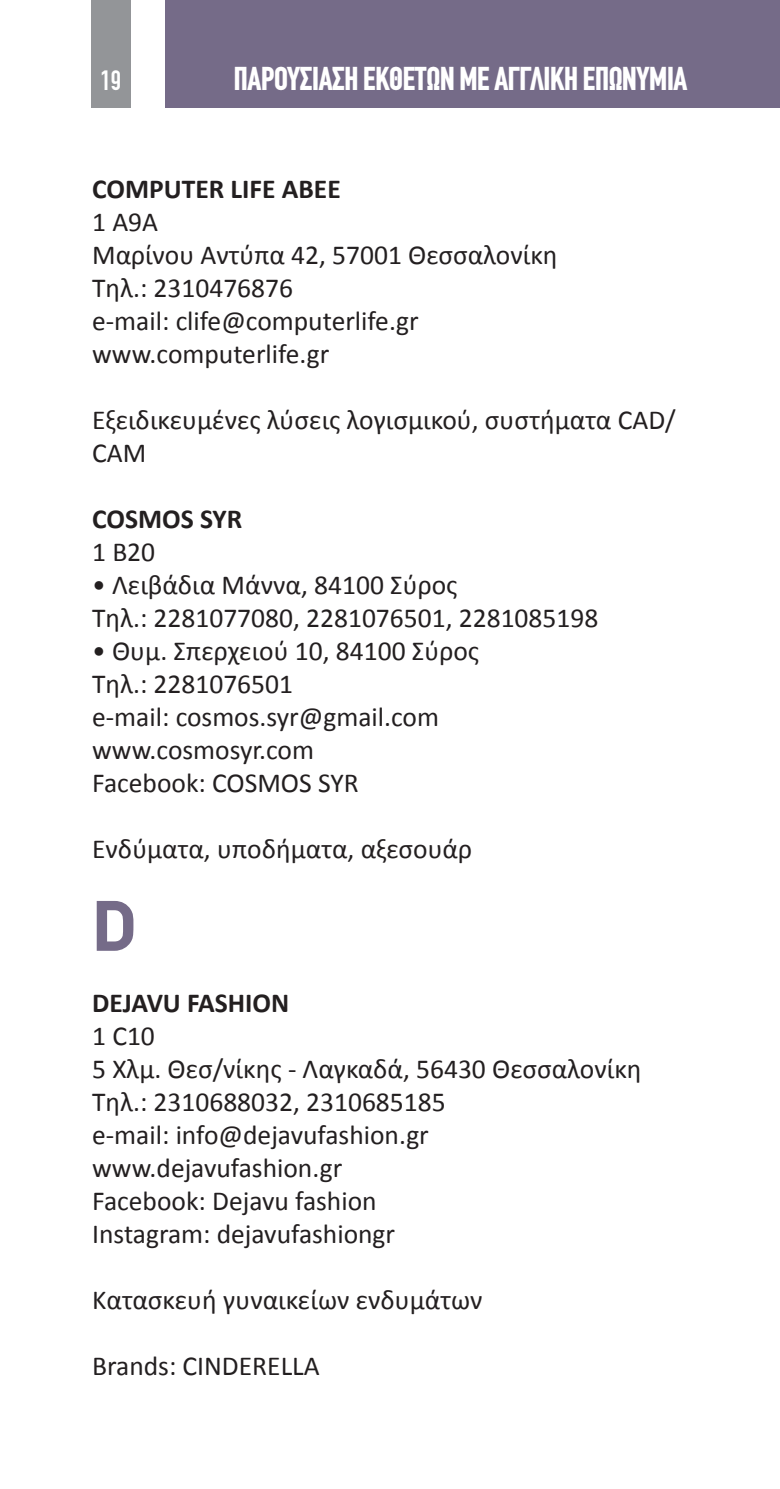
<style>
.page{position:relative;width:780px;height:1489px;background:#fff}
.page>*{position:absolute;margin:0;border:0;box-sizing:border-box;transform-origin:0 0}
.PROTOGRAMMA{font:700 70px "CF Din";color:#756b88}
.t1{font:700 32.5px "CF Din Condensed";letter-spacing:-.01em;color:#fff}
.TEXT{font:27.5px/33px "Calibri";color:#231f20}
.EPONYMIA{font:700 27.5px "Calibri";color:#231f20}
.t2{font:27.5px "CF Din Condensed";color:#fff}
</style>
<div class="page">
<div style="left:91px;top:0;width:40px;height:108px;background:#939598"></div>
<div style="left:165px;top:0;width:615px;height:108px;background:#756b88"></div>
<p class="t2" style="left:100px;top:66px;width:22px">19</p>
<p class="t1" style="left:234px;top:61px;width:455px">ΠΑΡΟΥΣΙΑΣΗ ΕΚΘΕΤΩΝ ΜΕ ΑΓΓΛΙΚΗ ΕΠΩΝΥΜΙΑ</p>
<p class="EPONYMIA" style="left:92px;top:172px;width:250px">COMPUTER LIFE ABEE</p>
<p class="TEXT" style="left:92px;top:204px;width:67px">1 A9A</p>
<p class="TEXT" style="left:92px;top:237px;width:467px">Μαρίνου Αντύπα 42, 57001 Θεσσαλονίκη</p>
<p class="TEXT" style="left:92px;top:270px;width:202px">Τηλ.: 2310476876</p>
<p class="TEXT" style="left:92px;top:303px;width:328px">e-mail: clife@computerlife.gr</p>
<p class="TEXT" style="left:92px;top:336px;width:239px">www.computerlife.gr</p>
<p class="TEXT" style="left:92px;top:402px;width:585px">Eξειδικευμένες λύσεις λογισμικού, συστήματα CAD/<br>CAM</p>
<p class="EPONYMIA" style="left:92px;top:502px;width:152px">COSMOS SYR</p>
<p class="TEXT" style="left:92px;top:534px;width:65px">1 B20</p>
<p class="TEXT" style="left:92px;top:567px;width:367px">• Λειβάδια Μάννα, 84100 Σύρος</p>
<p class="TEXT" style="left:92px;top:600px;width:507px">Τηλ.: 2281077080, 2281076501, 2281085198</p>
<p class="TEXT" style="left:92px;top:633px;width:388px">• Θυμ. Σπερχειού 10, 84100 Σύρος</p>
<p class="TEXT" style="left:92px;top:666px;width:202px">Τηλ.: 2281076501</p>
<p class="TEXT" style="left:92px;top:699px;width:348px">e-mail: cosmos.syr@gmail.com</p>
<p class="TEXT" style="left:92px;top:732px;width:223px">www.cosmosyr.com</p>
<p class="TEXT" style="left:92px;top:765px;width:268px">Facebook: COSMOS SYR</p>
<p class="TEXT" style="left:92px;top:831px;width:381px">Ενδύματα, υποδήματα, αξεσουάρ</p>
<p class="PROTOGRAMMA" style="left:92px;top:888px;width:46px">D</p>
<p class="EPONYMIA" style="left:92px;top:985px;width:199px">DEJAVU FASHION</p>
<p class="TEXT" style="left:92px;top:1018px;width:64px">1 C10</p>
<p class="TEXT" style="left:92px;top:1051px;width:551px">5 Χλμ. Θεσ/νίκης - Λαγκαδά, 56430 Θεσσαλονίκη</p>
<p class="TEXT" style="left:92px;top:1084px;width:355px">Τηλ.: 2310688032, 2310685185</p>
<p class="TEXT" style="left:92px;top:1117px;width:338px">e-mail: info@dejavufashion.gr</p>
<p class="TEXT" style="left:92px;top:1150px;width:251px">www.dejavufashion.gr</p>
<p class="TEXT" style="left:92px;top:1183px;width:286px">Facebook: Dejavu fashion</p>
<p class="TEXT" style="left:92px;top:1216px;width:304px">Instagram: dejavufashiongr</p>
<p class="TEXT" style="left:92px;top:1282px;width:392px">Κατασκευή γυναικείων ενδυμάτων</p>
<p class="TEXT" style="left:92px;top:1348px;width:229px">Brands: CINDERELLA</p>
</div>
